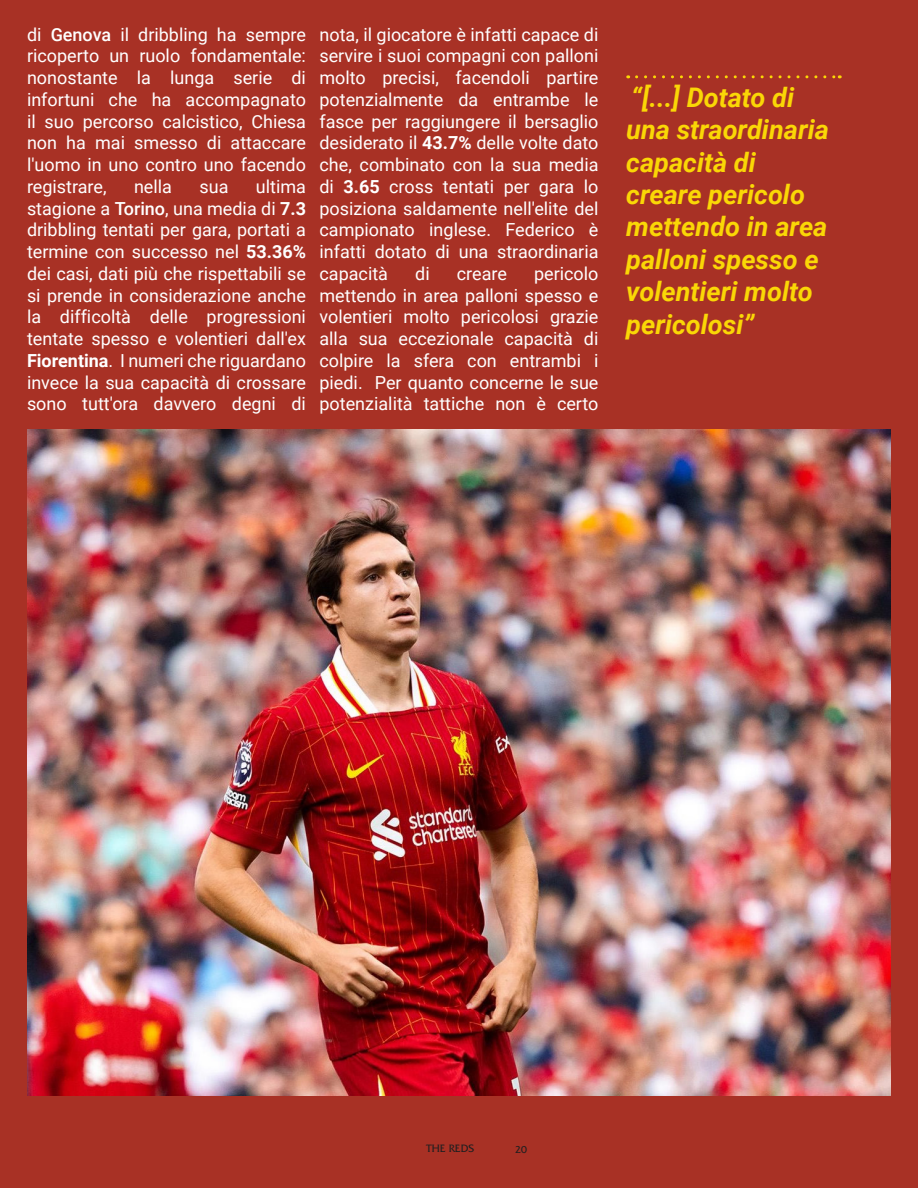
<style>
.page{position:relative;width:918px;height:1188px;background:#a83125}
.page>*{position:absolute;margin:0;border:0;box-sizing:border-box;transform-origin:0 0}
.Pull_Quote_-_Under_D{font:italic 700 27px/32.4px "Roboto";color:#fad706}
.Body_Text_-_Light_Ye{font:18px/21.8px "Roboto";color:#fff;text-align:justify}
.t1{font:11.25px "Friz Quadrata";color:#231f20}
.t2{font:10.5px "Friz Quadrata";color:#231f20}
.s1{font-weight:500}
.s2{font-weight:700}
</style>
<div class="page">
<img style="left:28px;top:430px;width:862px;height:666px">
<svg style="left:637px;top:75px;width:203px;height:3px"></svg>
<p class="Body_Text_-_Light_Ye" style="left:27px;top:23px;width:281px">di <span class="s1">Genova</span> il dribbling ha sempre ricoperto un ruolo fondamentale: nonostante la lunga serie di infortuni che ha accompagnato il suo percorso calcistico, Chiesa non ha mai smesso di attaccare l'uomo in uno contro uno facendo registrare,</p>
<p class="Body_Text_-_Light_Ye" style="left:27px;top:175px;width:281px;text-indent:229px">ultima stagione a <span class="s1">Torino</span>, una media di <span class="s2">7.3 </span>dribbling tentati per gara, portati a termine con successo nel <span class="s2">53.36% </span>dei casi, dati più che rispettabili se si prende in considerazione anche la difficoltà delle progressioni tentate spesso e volentieri dall'ex <span class="s2">Fiorentina</span>. I numeri che riguardano invece la sua capacità di crossare sono tutt'ora davvero degni di</p>
<p class="Body_Text_-_Light_Ye" style="left:134px;top:175px;width:40px">nella</p>
<p class="Body_Text_-_Light_Ye" style="left:199px;top:175px;width:30px">sua</p>
<p class="Body_Text_-_Light_Ye" style="left:320px;top:23px;width:281px">nota, il giocatore è infatti capace di servire i suoi compagni con palloni molto precisi, facendoli partire potenzialmente da entrambe le fasce per raggiungere il bersaglio desiderato il <span class="s2">43.7%</span> delle volte dato che, combinato con la sua media di <span class="s2">3.65</span> cross tentati per gara lo posiziona saldamente nell'elite del campionato inglese. Federico è infatti dotato di una straordinaria capacità</p>
<p class="Body_Text_-_Light_Ye" style="left:320px;top:262px;width:281px;text-indent:215px">pericolo mettendo in area palloni spesso e volentieri molto pericolosi grazie alla sua eccezionale capacità di colpire la sfera con entrambi i piedi. Per quanto concerne le sue potenzialità tattiche non è certo</p>
<p class="Body_Text_-_Light_Ye" style="left:415px;top:262px;width:16px">di</p>
<p class="Body_Text_-_Light_Ye" style="left:457px;top:262px;width:52px">creare</p>
<p class="Pull_Quote_-_Under_D" style="left:626px;top:80px;width:204px">“[...] Dotato di una straordinaria capacità di creare pericolo mettendo in area palloni spesso e volentieri molto pericolosi”</p>
<p class="t1" style="left:427px;top:1142px;width:49px">THE REDS</p>
<p class="t2" style="left:515px;top:1143px;width:13px">20</p>
</div>
